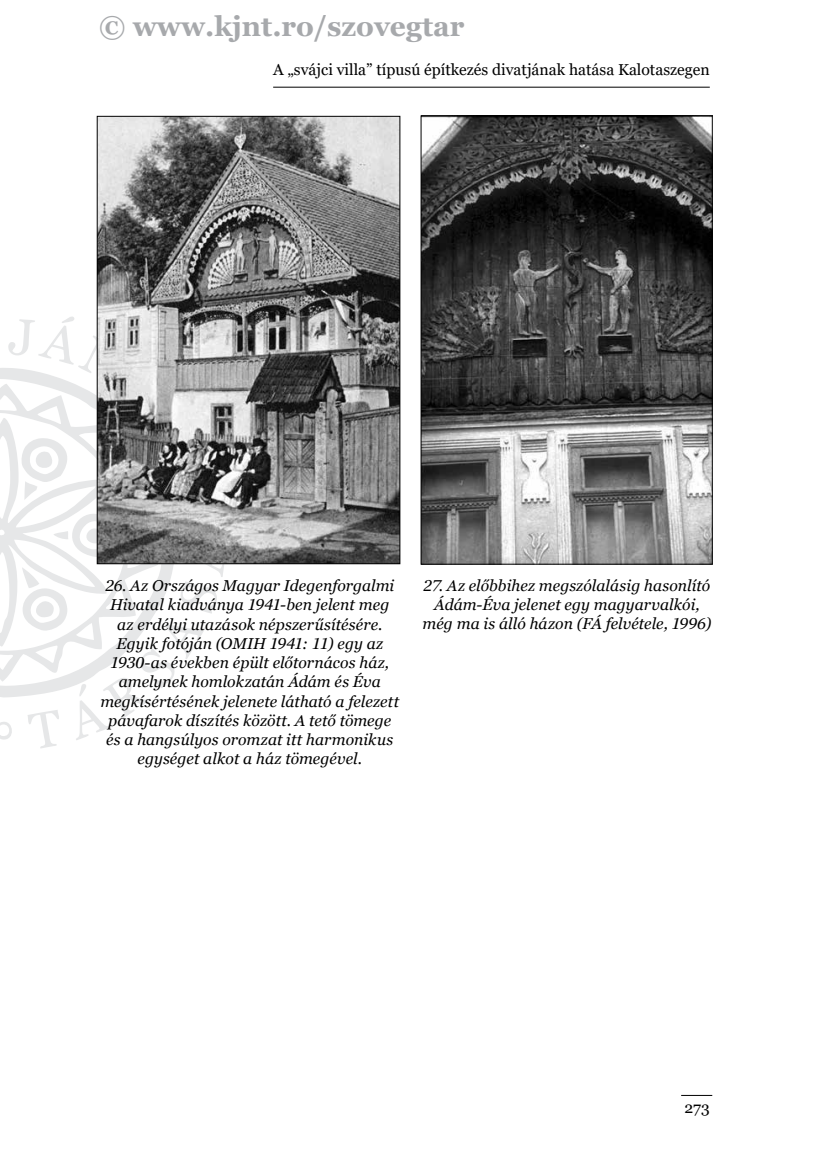
<style>
.page{position:relative;width:819px;height:1166px;background:#fff}
.page>*{position:absolute;margin:0;border:0;box-sizing:border-box;transform-origin:0 0}
.t1{font:700 28px "Georgia";color:#a7a9ac}
.t2{font:italic 15.75px/19.2px "Georgia";letter-spacing:.005em;color:#000;text-align:center}
.t3{font:15.75px "Georgia";color:#000}
</style>
<div class="page">
<hr style="left:273px;top:87px;width:436px;height:1px;background:#000">
<hr style="left:681px;top:1095px;width:31px;height:1px;background:#000">
<svg style="left:0;top:315px;width:227px;height:433px"></svg>
<img style="left:99px;top:118px;width:299px;height:444px">
<div style="left:97px;top:116px;width:303px;height:448px;border:1px solid #000"></div>
<img style="left:422px;top:117px;width:288px;height:446px">
<div style="left:420px;top:115px;width:292px;height:450px;border:1px solid #000"></div>
<h1 class="t1" style="left:99px;top:8px;width:367px">© www.kjnt.ro/szovegtar</h1>
<p class="t3" style="left:273px;top:60px;width:438px">A „svájci villa” típusú építkezés divatjának hatása Kalotaszegen</p>
<p class="t2" style="left:100px;top:576px;width:300px">26. Az Országos Magyar Idegenforgalmi Hivatal kiadványa 1941-ben jelent meg az erdélyi utazások népszerűsítésére.<br>Egyik fotóján (OMIH 1941: 11) egy az 1930-as években épült előtornácos ház, amelynek homlokzatán Ádám és Éva megkísértésének jelenete látható a felezett pávafarok díszítés között. A tető tömege és a hangsúlyos oromzat itt harmonikus egységet alkot a ház tömegével.</p>
<p class="t2" style="left:422px;top:576px;width:290px">27. Az előbbihez megszólalásig hasonlító<br>Ádám-Éva jelenet egy magyarvalkói, még ma is álló házon (FÁ felvétele, 1996)</p>
<p class="t3" style="left:684px;top:1098px;width:27px">273</p>
</div>
